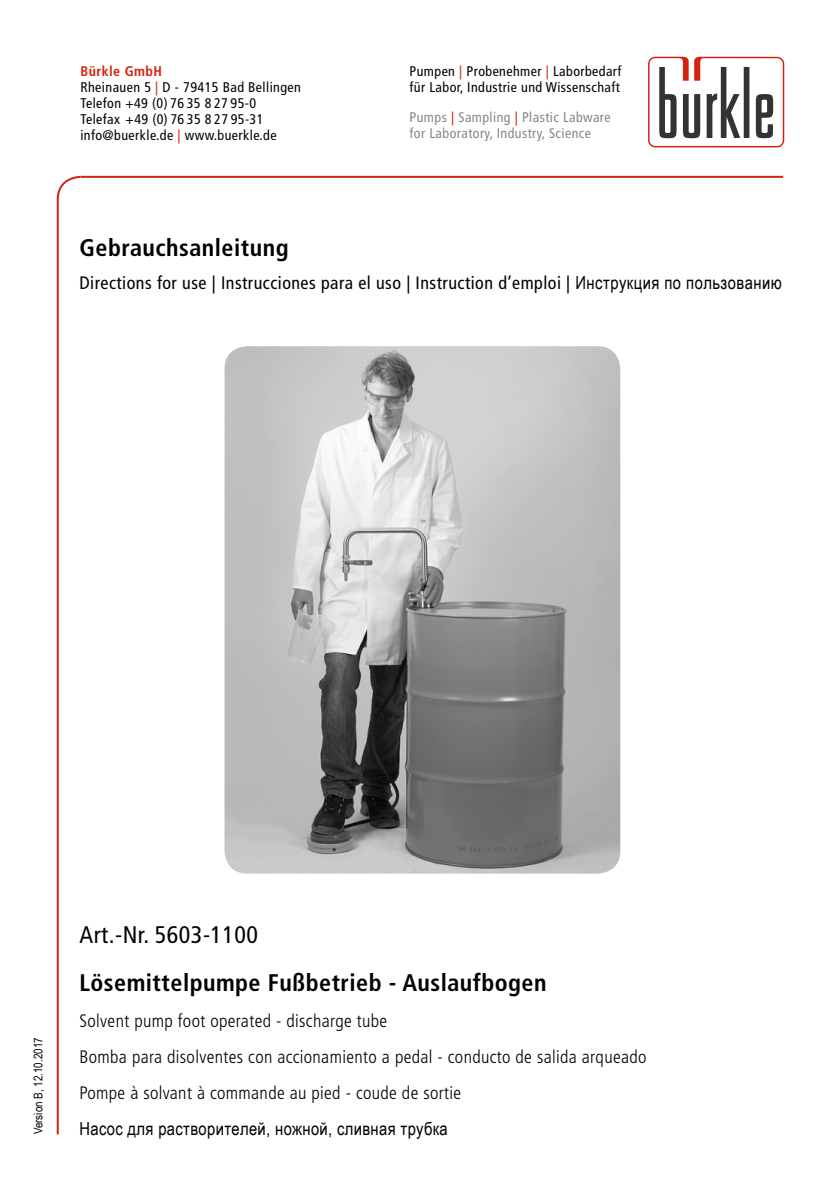
<style>
.page{position:relative;width:840px;height:1191px;background:#fff}
.page>*{position:absolute;margin:0;border:0;box-sizing:border-box;transform-origin:0 0}
.t1{font:700 condensed 24px "Frutiger";letter-spacing:.02em;color:#000}
.t2{font:condensed 24px "Frutiger";letter-spacing:.02em;color:#000}
.t3{font:300 condensed 18px/36px "Frutiger";letter-spacing:.02em;color:#000}
.t4{font:condensed 18px "Frutiger";letter-spacing:.025em;color:#000}
.t5{font:18px "Arial Narrow";letter-spacing:.02em;color:#000}
.t6{font:condensed 14px/16px "Frutiger";letter-spacing:.03em;color:#000}
.t7{font:condensed 14px/16px "Frutiger";letter-spacing:.03em;color:#878787}
.t8{font:12px "Arial Narrow";color:#000}
.s1{font-weight:700;color:#d32210}
.s2{color:#d32210}
.s3{font-family:"Arial Narrow";font-stretch:normal}
</style>
<div class="page">
<svg style="left:56px;top:175px;width:26px;height:960px"></svg>
<hr style="left:80px;top:176px;width:702px;height:2px;background:#d32210">
<img style="left:224px;top:346px;width:396px;height:527px">
<svg style="left:648px;top:57px;width:135px;height:90px"></svg>
<p class="t6" style="left:80px;top:64px;width:222px"><span class="s1">Bürkle GmbH<br></span>Rheinauen 5 <span class="s2">|</span> D - 79415 Bad Bellingen<br>Telefon +49 (0) 76 35 8 27 95-0<br>Telefax +49 (0) 76 35 8 27 95-31 info@buerkle.de <span class="s2">|</span> www.buerkle.de</p>
<p class="t6" style="left:409px;top:64px;width:213px">Pumpen <span class="s2">|</span> Probenehmer <span class="s2">|</span> Laborbedarf für Labor, Industrie und Wissenschaft</p>
<p class="t7" style="left:409px;top:109px;width:202px">Pumps <span class="s2">|</span> Sampling <span class="s2">|</span> Plastic Labware for Laboratory, Industry, Science</p>
<h1 class="t1" style="left:79px;top:234px;width:210px">Gebrauchsanleitung</h1>
<p class="t4" style="left:79px;top:272px;width:703px">Directions for use | Instrucciones para el uso | Instruction d’emploi | <span class="s3">Инструкция по пользованию</span></p>
<p class="t8" style="left:29px;top:1134px;width:98px;rotate:-90deg">Version B, 12.10.2017</p>
<h1 class="t2" style="left:79px;top:920px;width:180px">Art.-Nr. 5603-1100</h1>
<h1 class="t1" style="left:79px;top:968px;width:468px">Lösemittelpumpe Fußbetrieb - Auslaufbogen</h1>
<p class="t3" style="left:79px;top:1002px;width:568px">Solvent pump foot operated - discharge tube<br>Bomba para disolventes con accionamiento a pedal - conducto de salida arqueado<br>Pompe à solvant à commande au pied - coude de sortie</p>
<p class="t5" style="left:79px;top:1115px;width:370px">Насос для растворителей, ножной, сливная трубка</p>
</div>
